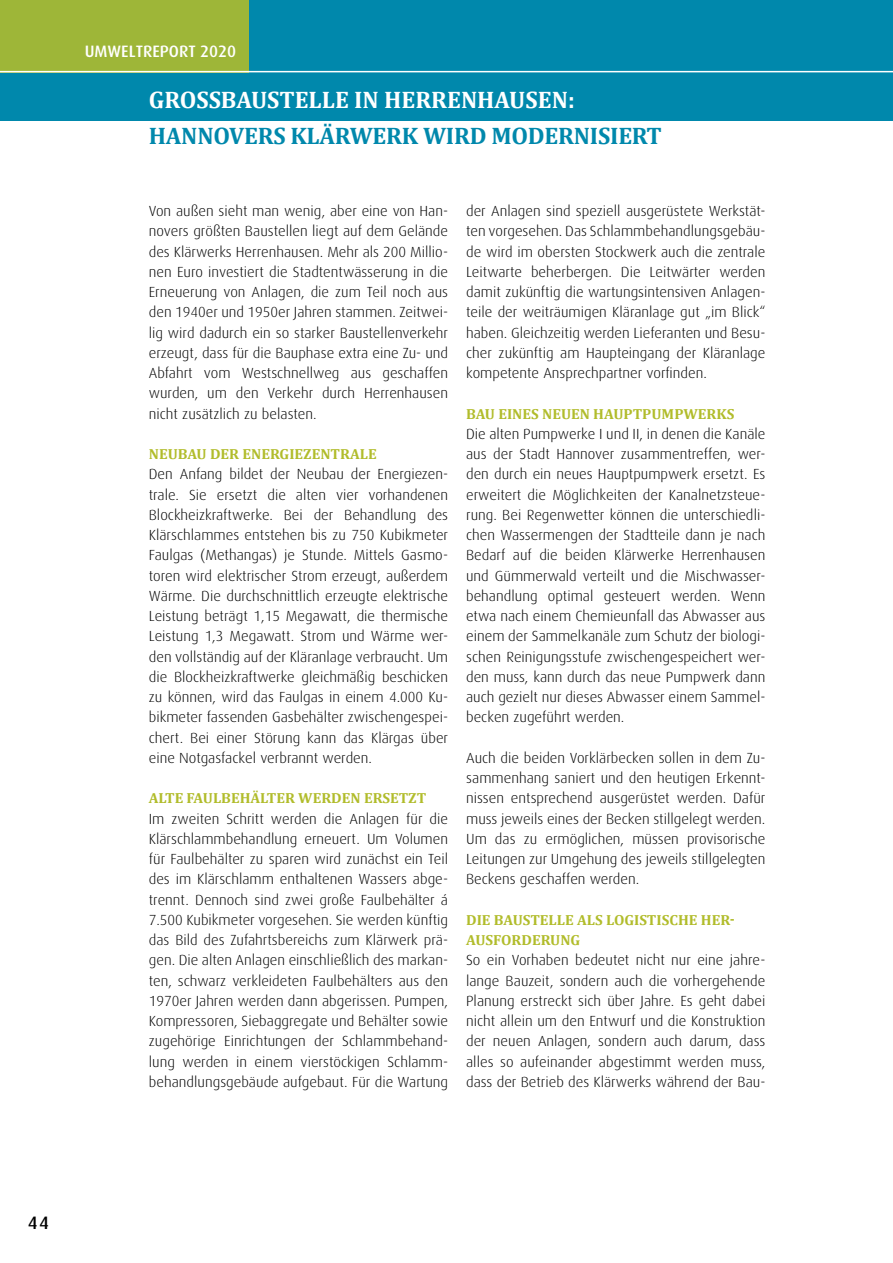
<style>
.page{position:relative;width:893px;height:1263px;background:#fff}
.page>*{position:absolute;margin:0;border:0;box-sizing:border-box;transform-origin:0 0}
.t1{font:700 24px "Cambria";letter-spacing:-.01em;color:#0088ac}
.t2{font:700 24px "Cambria";color:#fff}
.t3{font:500 18px "Dax";color:#000}
.t4{font:500 16.5px "Dax";color:#fff}
.t5{font:300 14.7px/20.2px "Dax";color:#000;text-align:justify}
.t6{font:700 14.7px/20.2px "Cambria";color:#b1bc2b}
</style>
<div class="page">
<div style="left:0;top:0;width:893px;height:121px;background:#0088ac"></div>
<div style="left:0;top:0;width:248px;height:72px;background:#9eb638"></div>
<hr style="left:0;top:71px;width:893px;height:1px;background:#fff">
<p class="t4" style="left:85px;top:42px;width:153px">UMWELTREPORT 2020</p>
<h1 class="t2" style="left:149px;top:83px;width:427px">GROSSBAUSTELLE IN HERRENHAUSEN:</h1>
<h1 class="t1" style="left:149px;top:119px;width:515px">HANNOVERS KLÄRWERK WIRD MODERNISIERT</h1>
<p class="t5" style="left:149px;top:201px;width:301px">Von außen sieht man wenig, aber eine von Han&shy;novers größten Baustellen liegt auf dem Gelände des Klärwerks Herrenhausen. Mehr als 200 Millio&shy;nen Euro investiert die Stadtentwässerung in die Erneuerung von Anlagen, die zum Teil noch aus den 1940er und 1950er Jahren stammen. Zeitwei&shy;lig wird dadurch ein so starker Baustellenverkehr erzeugt, dass für die Bauphase extra eine Zu- und Abfahrt vom Westschnellweg aus geschaffen wurden, um den Verkehr durch Herrenhausen nicht zusätzlich zu belasten.</p>
<p class="t6" style="left:149px;top:443px;width:229px">NEUBAU DER ENERGIEZENTRALE</p>
<p class="t5" style="left:149px;top:464px;width:301px">Den Anfang bildet der Neubau der Energiezen&shy;trale. Sie ersetzt die alten vier vorhandenen Blockheizkraftwerke. Bei der Behandlung des Klärschlammes entstehen bis zu 750 Kubikmeter Faulgas (Methangas) je Stunde. Mittels Gasmo&shy;toren wird elektrischer Strom erzeugt, außerdem Wärme. Die durchschnittlich erzeugte elektrische Leistung beträgt 1,15 Megawatt, die thermische Leistung 1,3 Megawatt. Strom und Wärme wer&shy;den vollständig auf der Kläranlage verbraucht. Um die Blockheizkraftwerke gleichmäßig beschicken zu können, wird das Faulgas in einem 4.000 Ku&shy;bikmeter fassenden Gasbehälter zwischengespei&shy;chert. Bei einer Störung kann das Klärgas über eine Notgasfackel verbrannt werden.</p>
<p class="t6" style="left:149px;top:788px;width:279px">ALTE FAULBEHÄLTER WERDEN ERSETZT</p>
<p class="t5" style="left:149px;top:808px;width:301px">Im zweiten Schritt werden die Anlagen für die Klärschlammbehandlung erneuert. Um Volumen für Faulbehälter zu sparen wird zunächst ein Teil des im Klärschlamm enthaltenen Wassers abge&shy;trennt. Dennoch sind zwei große Faulbehälter á 7.500 Kubikmeter vorgesehen. Sie werden künftig das Bild des Zufahrtsbereichs zum Klärwerk prä&shy;gen. Die alten Anlagen einschließlich des markan&shy;ten, schwarz verkleideten Faulbehälters aus den 1970er Jahren werden dann abgerissen. Pumpen, Kompressoren, Siebaggregate und Behälter sowie zugehörige Einrichtungen der Schlammbehand&shy;lung werden in einem vierstöckigen Schlamm&shy;behandlungsgebäude aufgebaut. Für die Wartung</p>
<p class="t5" style="left:466px;top:201px;width:301px">der Anlagen sind speziell ausgerüstete Werkstät&shy;ten vorgesehen. Das Schlammbehandlungsgebäu&shy;de wird im obersten Stockwerk auch die zentrale Leitwarte beherbergen. Die Leitwärter werden damit zukünftig die wartungsintensiven Anlagen&shy;teile der weiträumigen Kläranlage gut „im Blick“ haben. Gleichzeitig werden Lieferanten und Besu&shy;cher zukünftig am Haupteingang der Kläranlage kompetente Ansprechpartner vorfinden.</p>
<p class="t6" style="left:466px;top:403px;width:270px">BAU EINES NEUEN HAUPTPUMPWERKS</p>
<p class="t5" style="left:466px;top:424px;width:301px">Die alten Pumpwerke I und II, in denen die Kanäle aus der Stadt Hannover zusammentreffen, wer&shy;den durch ein neues Hauptpumpwerk ersetzt. Es erweitert die Möglichkeiten der Kanalnetzsteue&shy;rung. Bei Regenwetter können die unterschiedli&shy;chen Wassermengen der Stadtteile dann je nach Bedarf auf die beiden Klärwerke Herrenhausen und Gümmerwald verteilt und die Mischwasser&shy;behandlung optimal gesteuert werden. Wenn etwa nach einem Chemieunfall das Abwasser aus einem der Sammelkanäle zum Schutz der biologi&shy;schen Reinigungsstufe zwischengespeichert wer&shy;den muss, kann durch das neue Pumpwerk dann auch gezielt nur dieses Abwasser einem Sammel&shy;becken zugeführt werden.</p>
<p class="t5" style="left:466px;top:748px;width:301px">Auch die beiden Vorklärbecken sollen in dem Zu&shy;sammenhang saniert und den heutigen Erkennt&shy;nissen entsprechend ausgerüstet werden. Dafür muss jeweils eines der Becken stillgelegt werden.<br>Um das zu ermöglichen, müssen provisorische Leitungen zur Umgehung des jeweils stillgelegten Beckens geschaffen werden.</p>
<p class="t6" style="left:466px;top:909px;width:270px">DIE BAUSTELLE ALS LOGISTISCHE HER-<br>AUSFORDERUNG</p>
<p class="t5" style="left:466px;top:950px;width:301px">So ein Vorhaben bedeutet nicht nur eine jahre&shy;lange Bauzeit, sondern auch die vorhergehende Planung erstreckt sich über Jahre. Es geht dabei nicht allein um den Entwurf und die Konstruktion der neuen Anlagen, sondern auch darum, dass alles so aufeinander abgestimmt werden muss, dass der Betrieb des Klärwerks während der Bau-</p>
<p class="t3" style="left:28px;top:1212px;width:23px">44</p>
</div>
